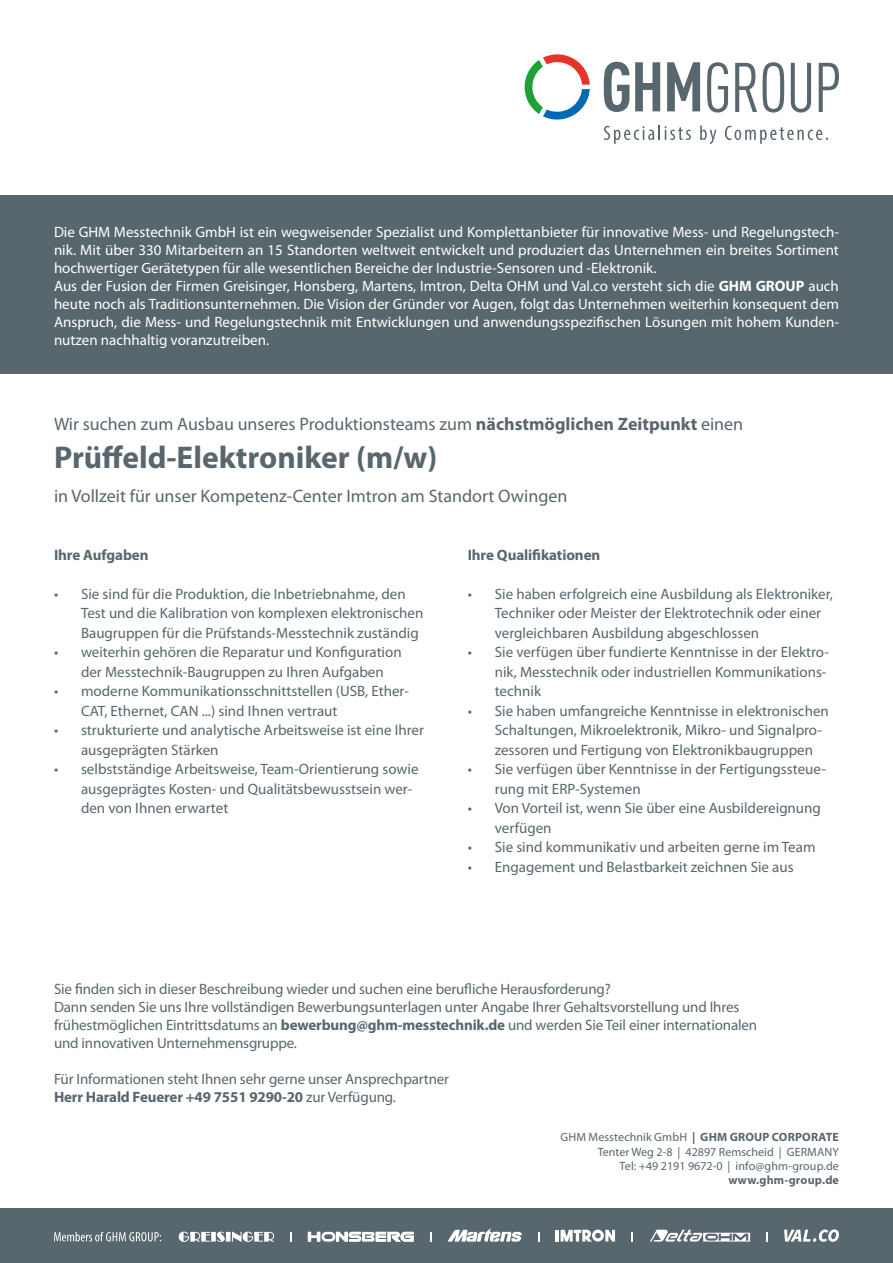
<style>
.page{position:relative;width:893px;height:1263px;background:#fff}
.page>*{position:absolute;margin:0;border:0;box-sizing:border-box;transform-origin:0 0}
.t1{font:700 31.5px "Myriad Pro";color:#58666d}
.t2{font:18px "Myriad Pro";color:#58666d}
.t3{font:15px/19.5px "Myriad Pro";color:#58666d}
.t4{font:15px/18px "Myriad Pro";color:#fff}
.t5{font:700 15px "Myriad Pro";letter-spacing:-.005em;color:#58666d}
.t6{font:12px/14.4px "Myriad Pro";letter-spacing:.005em;color:#58666d;text-align:right}
.t7{font:700 12px "Myriad Pro";letter-spacing:.015em;color:#58666d}
.s1{font-weight:700}
</style>
<div class="page">
<svg style="left:604px;top:62px;width:96px;height:50px"></svg>
<svg style="left:707px;top:62px;width:132px;height:51px"></svg>
<svg style="left:604px;top:126px;width:87px;height:18px"></svg>
<svg style="left:700px;top:126px;width:16px;height:18px"></svg>
<svg style="left:725px;top:126px;width:103px;height:18px"></svg>
<svg style="left:524px;top:54px;width:66px;height:66px"></svg>
<div style="left:0;top:196px;width:893px;height:178px;background:#58666d"></div>
<div style="left:0;top:1209px;width:893px;height:54px;background:#58666d"></div>
<svg style="left:650px;top:1230px;width:100px;height:11px"></svg>
<svg style="left:308px;top:1232px;width:106px;height:10px"></svg>
<svg style="left:448px;top:1228px;width:74px;height:13px"></svg>
<svg style="left:556px;top:1229px;width:59px;height:12px"></svg>
<svg style="left:290px;top:1232px;width:2px;height:9px"></svg>
<svg style="left:179px;top:1231px;width:95px;height:11px"></svg>
<svg style="left:54px;top:1232px;width:107px;height:9px"></svg>
<svg style="left:631px;top:1232px;width:2px;height:9px"></svg>
<svg style="left:766px;top:1232px;width:2px;height:9px"></svg>
<svg style="left:784px;top:1229px;width:55px;height:13px"></svg>
<p class="t4" style="left:54px;top:222px;width:786px">Die GHM Messtechnik GmbH ist ein wegweisender Spezialist und Komplettanbieter für innovative Mess- und Regelungstech&shy;nik. Mit über 330 Mitarbeitern an 15 Standorten weltweit entwickelt und produziert das Unternehmen ein breites Sortiment hochwertiger Gerätetypen für alle wesentlichen Bereiche der Industrie-Sensoren und -Elektronik.<br>Aus der Fusion der Firmen Greisinger, Honsberg, Martens, Imtron, Delta OHM und Val.co versteht sich die <span class="s1">GHM GROUP</span> auch heute noch als Traditionsunternehmen. Die Vision der Gründer vor Augen, folgt das Unternehmen weiterhin konsequent dem Anspruch, die Mess- und Regelungstechnik mit Entwicklungen und anwendungsspezifischen Lösungen mit hohem Kunden&shy;nutzen nachhaltig voranzutreiben.</p>
<p class="t2" style="left:54px;top:413px;width:691px">Wir suchen zum Ausbau unseres Produktionsteams zum <span class="s1">nächstmöglichen Zeitpunkt</span> einen</p>
<h1 class="t1" style="left:54px;top:437px;width:385px">Prüffeld-Elektroniker (m/w)</h1>
<p class="t2" style="left:54px;top:484px;width:515px">in Vollzeit für unser Kompetenz-Center Imtron am Standort Owingen</p>
<p class="t5" style="left:54px;top:545px;width:96px">Ihre Aufgaben</p>
<p class="t3" style="left:81px;top:583px;width:344px;text-indent:-27px">• Sie sind für die Produktion, die Inbetriebnahme, den<br>Test und die Kalibration von komplexen elektronischen<br>Baugruppen für die Prüfstands-Messtechnik zuständig</p>
<p class="t3" style="left:81px;top:642px;width:322px;text-indent:-27px">• weiterhin gehören die Reparatur und Konfiguration der Messtechnik-Baugruppen zu Ihren Aufgaben</p>
<p class="t3" style="left:81px;top:681px;width:329px;text-indent:-27px">• moderne Kommunikationsschnittstellen (USB, Ether-<br>CAT, Ethernet, CAN ...) sind Ihnen vertraut</p>
<p class="t3" style="left:81px;top:720px;width:344px;text-indent:-27px">• strukturierte und analytische Arbeitsweise ist eine Ihrer ausgeprägten Stärken</p>
<p class="t3" style="left:81px;top:759px;width:339px;text-indent:-27px">• selbstständige Arbeitsweise, Team-Orientierung sowie ausgeprägtes Kosten- und Qualitätsbewusstsein wer&shy;den von Ihnen erwartet</p>
<p class="t5" style="left:468px;top:545px;width:134px">Ihre Qualifikationen</p>
<p class="t3" style="left:495px;top:583px;width:340px;text-indent:-27px">• Sie haben erfolgreich eine Ausbildung als Elektroniker,<br>Techniker oder Meister der Elektrotechnik oder einer vergleichbaren Ausbildung abgeschlossen</p>
<p class="t3" style="left:495px;top:642px;width:336px;text-indent:-27px">• Sie verfügen über fundierte Kenntnisse in der Elektro&shy;nik, Messtechnik oder industriellen Kommunikations&shy;technik</p>
<p class="t3" style="left:495px;top:700px;width:336px;text-indent:-27px">• Sie haben umfangreiche Kenntnisse in elektronischen<br>Schaltungen, Mikroelektronik, Mikro- und Signalpro&shy;zessoren und Fertigung von Elektronikbaugruppen</p>
<p class="t3" style="left:495px;top:759px;width:333px;text-indent:-27px">• Sie verfügen über Kenntnisse in der Fertigungssteue&shy;rung mit ERP-Systemen</p>
<p class="t3" style="left:495px;top:798px;width:328px;text-indent:-27px">• Von Vorteil ist, wenn Sie über eine Ausbildereignung verfügen</p>
<p class="t3" style="left:468px;top:837px;width:349px">• Sie sind kommunikativ und arbeiten gerne im Team</p>
<p class="t3" style="left:468px;top:856px;width:327px">• Engagement und Belastbarkeit zeichnen Sie aus</p>
<p class="t3" style="left:54px;top:980px;width:705px;line-height:18px">Sie finden sich in dieser Beschreibung wieder und suchen eine berufliche Herausforderung?<br>Dann senden Sie uns Ihre vollständigen Bewerbungsunterlagen unter Angabe Ihrer Gehaltsvorstellung und Ihres frühestmöglichen Eintrittsdatums an <span class="s1">bewerbung@ghm-messtechnik.de</span> und werden Sie Teil einer internationalen und innovativen Unternehmensgruppe.</p>
<p class="t3" style="left:54px;top:1070px;width:397px;line-height:18px">Für Informationen steht Ihnen sehr gerne unser Ansprechpartner<br><span class="s1">Herr Harald Feuerer +49 7551 9290-20</span> zur Verfügung.</p>
<p class="t6" style="left:560px;top:1130px;width:280px">GHM Messtechnik GmbH <span class="s1">| GHM GROUP CORPORATE<br></span>Tenter Weg 2-8 | 42897 Remscheid | GERMANY<br>Tel: +49 2191 9672-0 | info@ghm-group.de</p>
<p class="t7" style="left:728px;top:1172px;width:112px">www.ghm-group.de</p>
</div>
